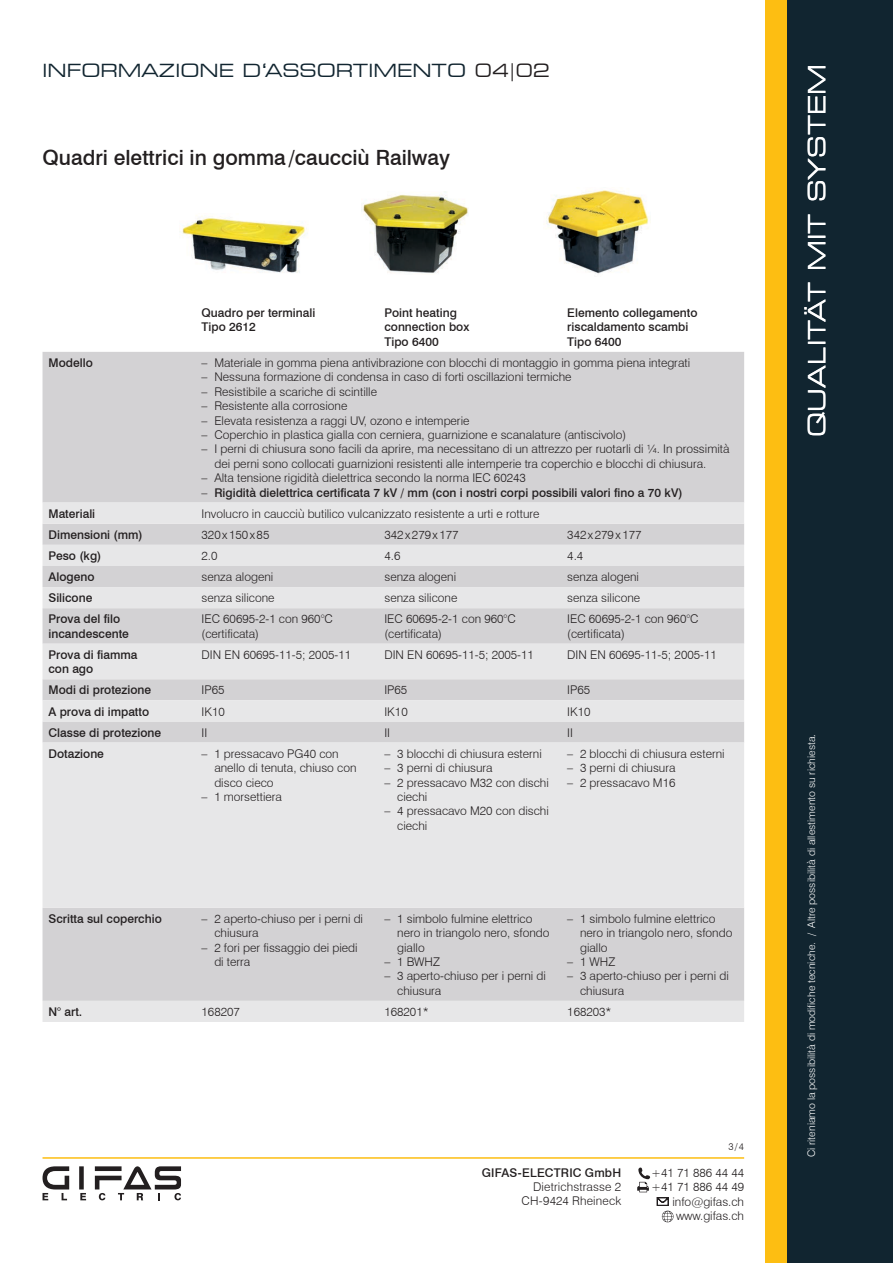
<style>
.page{position:relative;width:893px;height:1263px;background:#fff}
.page>*{position:absolute;margin:0;border:0;box-sizing:border-box;transform-origin:0 0}
.t1{font:expanded 23.55px "Square 721 BT";letter-spacing:.01em;color:#fff}
.t2{font:500 21px "Swiss 721 BT";color:#231f20}
.t3{font:expanded 18px "Square 721 BT";color:#112530}
.t4{font:300 12px/14.4px "Swiss 721 BT";color:#231f20}
.t5{font:500 12px/14.4px "Swiss 721 BT";color:#231f20}
.t6{font:300 10.5px "Swiss 721 BT";color:#fff}
.t7{font:300 9.75px "Swiss 721 BT";color:#231f20}
.s1{color:#231f20}
.s2{font-weight:300}
</style>
<div class="page">
<div style="left:787px;top:0;width:106px;height:1263px;background:#112530"></div>
<div style="left:765px;top:0;width:22px;height:1263px;background:#fdbe12"></div>
<div style="left:79px;top:1166px;width:5px;height:23px;background:#231f20"></div>
<svg style="left:43px;top:1166px;width:26px;height:34px"></svg>
<svg style="left:80px;top:1193px;width:6px;height:7px"></svg>
<svg style="left:95px;top:1166px;width:86px;height:34px"></svg>
<hr style="left:43px;top:1157px;width:701px;height:2px;background:#fdbe12">
<img style="left:361px;top:191px;width:107px;height:82px">
<img style="left:547px;top:190px;width:104px;height:84px">
<img style="left:182px;top:215px;width:126px;height:58px">
<svg style="left:637px;top:1167px;width:13px;height:25px"></svg>
<svg style="left:657px;top:1197px;width:16px;height:25px"></svg>
<div style="left:43px;top:352px;width:701px;height:151px;background:#d3d2d4"></div>
<svg style="left:43px;top:503px;width:701px;height:519px;background:#dededf"></svg>
<h3 class="t3" style="left:43px;top:60px;width:509px">INFORMAZIONE D‘ASSORTIMENTO <span class="s1">04|02</span></h3>
<h2 class="t2" style="left:43px;top:145px;width:409px">Quadri elettrici in gomma/caucciù Railway</h2>
<p class="t5" style="left:202px;top:305px;width:115px">Quadro per terminali<br>Tipo 2612</p>
<p class="t5" style="left:384px;top:305px;width:86px">Point heating connection box<br>Tipo 6400</p>
<p class="t5" style="left:567px;top:305px;width:132px">Elemento collegamento riscaldamento scambi<br>Tipo 6400</p>
<p class="t5" style="left:49px;top:355px;width:46px">Modello</p>
<p class="t4" style="left:202px;top:355px;width:490px">– Materiale in gomma piena antivibrazione con blocchi di montaggio in gomma piena integrati</p>
<p class="t4" style="left:202px;top:370px;width:371px">– Nessuna formazione di condensa in caso di forti oscillazioni termiche</p>
<p class="t4" style="left:202px;top:384px;width:177px">– Resistibile a scariche di scintille</p>
<p class="t4" style="left:202px;top:399px;width:147px">– Resistente alla corrosione</p>
<p class="t4" style="left:202px;top:413px;width:269px">– Elevata resistenza a raggi UV, ozono e intemperie</p>
<p class="t4" style="left:202px;top:427px;width:426px">– Coperchio in plastica gialla con cerniera, guarnizione e scanalature (antiscivolo)</p>
<p class="t4" style="left:214px;top:442px;width:517px;text-indent:-13px">– I perni di chiusura sono facili da aprire, ma necessitano di un attrezzo per ruotarli di ¼. In prossimità dei perni sono collocati guarnizioni resistenti alle intemperie tra coperchio e blocchi di chiusura.</p>
<p class="t4" style="left:202px;top:471px;width:326px">– Alta tensione rigidità dielettrica secondo la norma IEC 60243</p>
<p class="t5" style="left:202px;top:485px;width:482px"><span class="s2">–</span> Rigidità dielettrica certificata 7 kV / mm (con i nostri corpi possibili valori fino a 70 kV)</p>
<p class="t5" style="left:49px;top:506px;width:48px">Materiali</p>
<p class="t4" style="left:202px;top:506px;width:339px">Involucro in caucciù butilico vulcanizzato resistente a urti e rotture</p>
<p class="t5" style="left:49px;top:527px;width:96px">Dimensioni (mm)</p>
<p class="t4" style="left:202px;top:527px;width:69px">320x150x85</p>
<p class="t4" style="left:384px;top:527px;width:76px">342x279x177</p>
<p class="t4" style="left:567px;top:527px;width:76px">342x279x177</p>
<p class="t5" style="left:49px;top:548px;width:54px">Peso (kg)</p>
<p class="t4" style="left:202px;top:548px;width:17px">2.0</p>
<p class="t4" style="left:384px;top:548px;width:17px">4.6</p>
<p class="t4" style="left:567px;top:548px;width:17px">4.4</p>
<p class="t5" style="left:49px;top:569px;width:47px">Alogeno</p>
<p class="t4" style="left:202px;top:569px;width:73px">senza alogeni</p>
<p class="t4" style="left:384px;top:569px;width:73px">senza alogeni</p>
<p class="t4" style="left:567px;top:569px;width:73px">senza alogeni</p>
<p class="t5" style="left:49px;top:591px;width:45px">Silicone</p>
<p class="t4" style="left:202px;top:591px;width:74px">senza silicone</p>
<p class="t4" style="left:384px;top:591px;width:74px">senza silicone</p>
<p class="t4" style="left:567px;top:591px;width:74px">senza silicone</p>
<p class="t5" style="left:49px;top:612px;width:82px">Prova del filo incandescente</p>
<p class="t4" style="left:202px;top:612px;width:133px">IEC 60695-2-1 con 960°C (certificata)</p>
<p class="t4" style="left:384px;top:612px;width:133px">IEC 60695-2-1 con 960°C (certificata)</p>
<p class="t4" style="left:567px;top:612px;width:133px">IEC 60695-2-1 con 960°C (certificata)</p>
<p class="t5" style="left:49px;top:647px;width:91px">Prova di fiamma con ago</p>
<p class="t4" style="left:202px;top:647px;width:151px">DIN EN 60695-11-5; 2005-11</p>
<p class="t4" style="left:384px;top:647px;width:151px">DIN EN 60695-11-5; 2005-11</p>
<p class="t4" style="left:567px;top:647px;width:151px">DIN EN 60695-11-5; 2005-11</p>
<p class="t5" style="left:49px;top:683px;width:104px">Modi di protezione</p>
<p class="t4" style="left:202px;top:683px;width:24px">IP65</p>
<p class="t4" style="left:384px;top:683px;width:24px">IP65</p>
<p class="t4" style="left:567px;top:683px;width:24px">IP65</p>
<p class="t5" style="left:49px;top:704px;width:102px">A prova di impatto</p>
<p class="t4" style="left:202px;top:704px;width:25px">IK10</p>
<p class="t4" style="left:384px;top:704px;width:25px">IK10</p>
<p class="t4" style="left:567px;top:704px;width:25px">IK10</p>
<p class="t5" style="left:49px;top:725px;width:114px">Classe di protezione</p>
<p class="t4" style="left:202px;top:725px;width:7px">II</p>
<p class="t4" style="left:384px;top:725px;width:7px">II</p>
<p class="t4" style="left:567px;top:725px;width:7px">II</p>
<p class="t5" style="left:49px;top:746px;width:57px">Dotazione</p>
<p class="t4" style="left:214px;top:746px;width:144px;text-indent:-13px">– 1 pressacavo PG40 con anello di tenuta, chiuso con disco cieco</p>
<p class="t4" style="left:202px;top:789px;width:82px">– 1 morsettiera</p>
<p class="t4" style="left:384px;top:746px;width:159px">– 3 blocchi di chiusura esterni</p>
<p class="t4" style="left:384px;top:760px;width:110px">– 3 perni di chiusura</p>
<p class="t4" style="left:397px;top:775px;width:153px;text-indent:-13px">– 2 pressacavo M32 con dischi ciechi</p>
<p class="t4" style="left:397px;top:804px;width:153px;text-indent:-13px">– 4 pressacavo M20 con dischi ciechi</p>
<p class="t4" style="left:567px;top:746px;width:159px">– 2 blocchi di chiusura esterni</p>
<p class="t4" style="left:567px;top:760px;width:110px">– 3 perni di chiusura</p>
<p class="t4" style="left:567px;top:775px;width:110px">– 2 pressacavo M16</p>
<p class="t5" style="left:49px;top:911px;width:115px">Scritta sul coperchio</p>
<p class="t4" style="left:214px;top:911px;width:150px;text-indent:-13px">– 2 aperto-chiuso per i perni di chiusura</p>
<p class="t4" style="left:214px;top:940px;width:145px;text-indent:-13px">– 2 fori per fissaggio dei piedi di terra</p>
<p class="t4" style="left:397px;top:911px;width:154px;text-indent:-13px">– 1 simbolo fulmine elettrico nero in triangolo nero, sfondo giallo</p>
<p class="t4" style="left:384px;top:954px;width:57px">– 1 BWHZ</p>
<p class="t4" style="left:397px;top:969px;width:150px;text-indent:-13px">– 3 aperto-chiuso per i perni di chiusura</p>
<p class="t4" style="left:580px;top:911px;width:154px;text-indent:-13px">– 1 simbolo fulmine elettrico nero in triangolo nero, sfondo giallo</p>
<p class="t4" style="left:567px;top:954px;width:49px">– 1 WHZ</p>
<p class="t4" style="left:580px;top:969px;width:150px;text-indent:-13px">– 3 aperto-chiuso per i perni di chiusura</p>
<p class="t5" style="left:49px;top:1004px;width:35px">N° art.</p>
<p class="t4" style="left:202px;top:1004px;width:40px">168207</p>
<p class="t4" style="left:384px;top:1004px;width:46px">168201*</p>
<p class="t4" style="left:567px;top:1004px;width:46px">168203*</p>
<p class="t5" style="left:482px;top:1165px;width:141px">GIFAS-ELECTRIC GmbH</p>
<p class="t4" style="left:521px;top:1179px;width:101px;text-align:right">Dietrichstrasse 2<br>CH-9424 Rheineck</p>
<p class="t7" style="left:728px;top:1140px;width:17px">3/4</p>
<p class="t4" style="left:651px;top:1165px;width:95px;text-align:right">+41 71 886 44 44 +41 71 886 44 49 info@gifas.ch www.gifas.ch</p>
<h1 class="t1" style="left:803px;top:437px;width:375px;rotate:-90deg">QUALITÄT MIT SYSTEM</h1>
<p class="t6" style="left:805px;top:1157px;width:425px;rotate:-90deg">Ci riteniamo la possibilità di modifiche tecniche. / Altre possibilità di allestimento su richiesta.</p>
</div>
